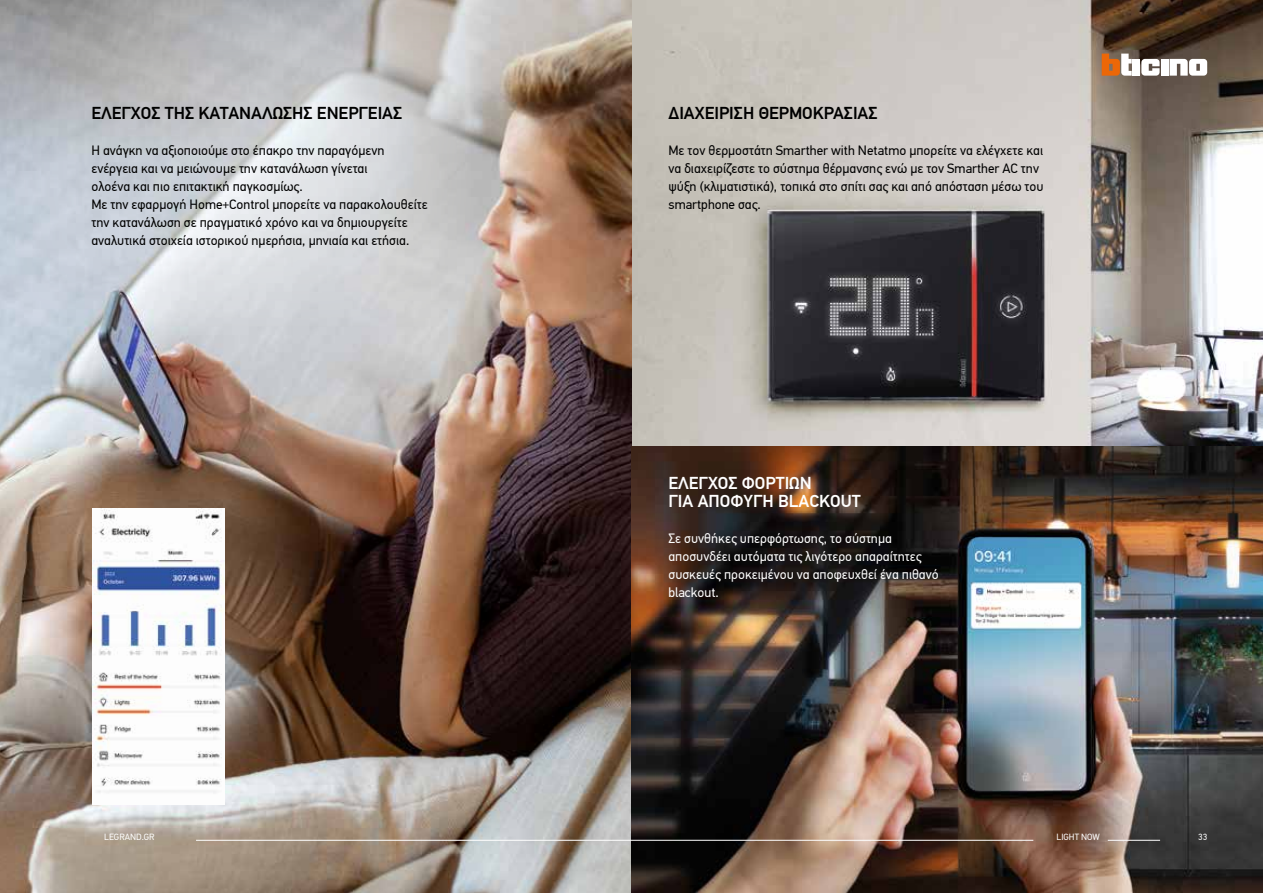
<style>
.page{position:relative;width:1263px;height:893px;background:#fff}
.page>*{position:absolute;margin:0;border:0;box-sizing:border-box;transform-origin:0 0}
.t1{font:500 17.25px "PF Din Text Pro";color:#000}
.t2{font:500 17.25px/18px "PF Din Text Pro";color:#fff}
.t3{font:13.5px/18px "PF Din Text Pro";color:#000}
.t4{font:13.5px/18px "PF Din Text Pro";color:#fff}
.t5{font:9px "PF Din Text Pro";color:#fff}
</style>
<div class="page">
<img style="left:631px;top:0;width:632px;height:446px">
<img style="left:0;top:0;width:631px;height:893px">
<img style="left:631px;top:446px;width:632px;height:447px">
<svg style="left:1141px;top:59px;width:18px;height:17px"></svg>
<div style="left:1161px;top:59px;width:7px;height:17px;background:#fff"></div>
<div style="left:1133px;top:59px;width:7px;height:17px;background:#fff"></div>
<svg style="left:1102px;top:54px;width:30px;height:22px"></svg>
<svg style="left:1169px;top:59px;width:38px;height:17px"></svg>
<svg style="left:0;top:0;width:473px;height:331px;background:#c6c9cd"></svg>
<img style="left:92px;top:508px;width:133px;height:296px">
<hr style="left:1108px;top:840px;width:52px;height:1px;background:#fff">
<hr style="left:196px;top:840px;width:837px;height:1px;background:#fff">
<p class="t1" style="left:91px;top:103px;width:312px">ΕΛΕΓΧΟΣ ΤΗΣ ΚΑΤΑΝΑΛΩΣΗΣ ΕΝΕΡΓΕΙΑΣ</p>
<p class="t3" style="left:91px;top:142px;width:338px">Η ανάγκη να αξιοποιούμε στο έπακρο την παραγόμενη ενέργεια και να μειώνουμε την κατανάλωση γίνεται<br>ολοένα και πιο επιτακτική παγκοσμίως.<br>Με την εφαρμογή Home+Control μπορείτε να παρακολουθείτε την κατανάλωση σε πραγματικό χρόνο και να δημιουργείτε αναλυτικά στοιχεία ιστορικού ημερήσια, μηνιαία και ετήσια.</p>
<p class="t1" style="left:668px;top:102px;width:211px">ΔΙΑΧΕΙΡΙΣΗ ΘΕΡΜΟΚΡΑΣΙΑΣ</p>
<p class="t3" style="left:668px;top:141px;width:377px">Με τον θερμοστάτη Smarther with Netatmo μπορείτε να ελέγχετε και να διαχειρίζεστε το σύστημα θέρμανσης ενώ με τον Smarther AC την ψύξη (κλιματιστικά), τοπικά στο σπίτι σας και από απόσταση μέσω του smartphone σας.</p>
<p class="t2" style="left:668px;top:474px;width:194px">ΈΛΕΓΧΟΣ ΦΟΡΤΊΩΝ<br>ΓΙΑ ΑΠΟΦΥΓΉ BLACKOUT</p>
<p class="t4" style="left:668px;top:530px;width:272px">Σε συνθήκες υπερφόρτωσης, το σύστημα αποσυνδέει αυτόματα τις λιγότερο απαραίτητες συσκευές προκειμένου να αποφευχθεί ένα πιθανό blackout.</p>
<p class="t5" style="left:104px;top:832px;width:52px">LEGRAND.GR</p>
<p class="t5" style="left:1056px;top:832px;width:45px">LIGHT NOW</p>
<p class="t5" style="left:1198px;top:832px;width:10px">33</p>
</div>
